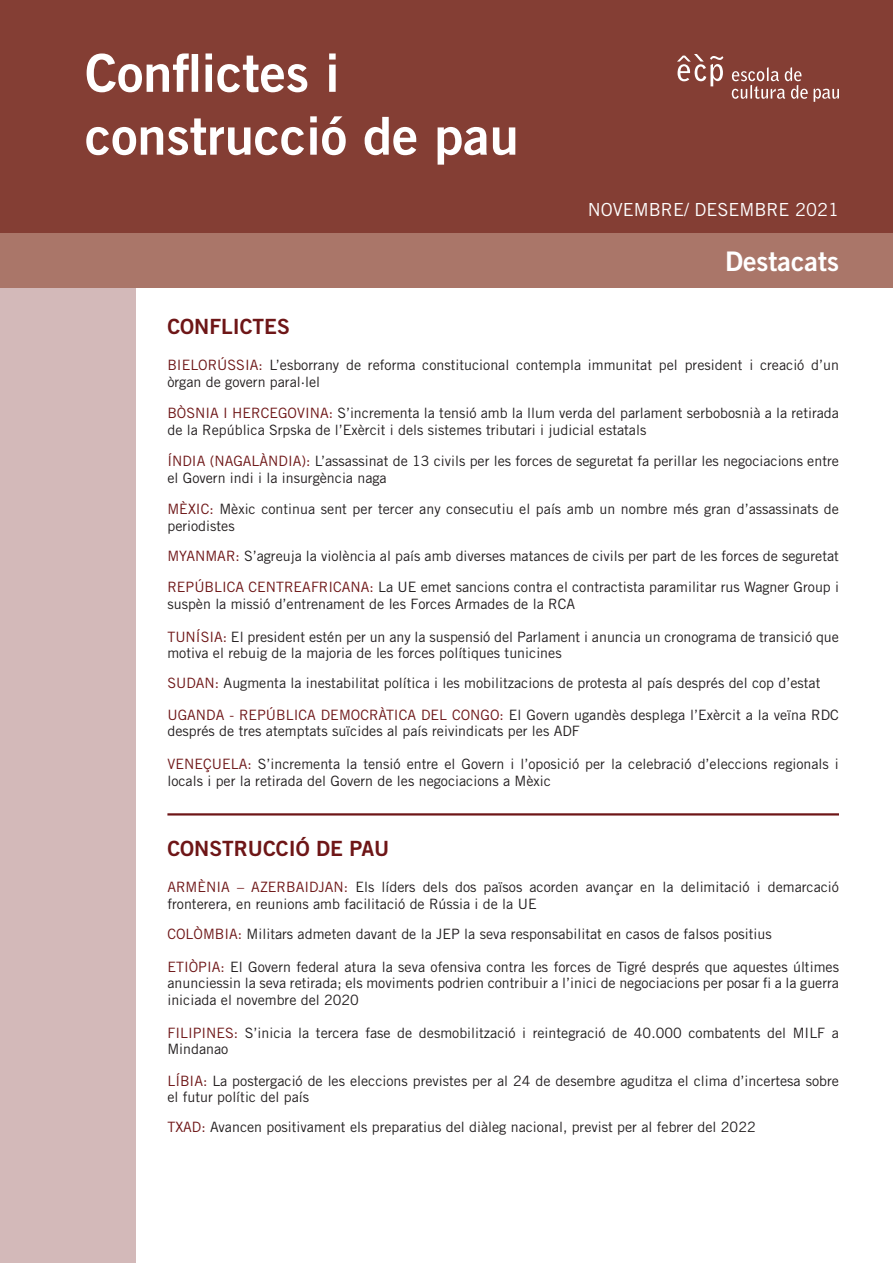
<style>
.page{position:relative;width:893px;height:1263px;background:#fff}
.page>*{position:absolute;margin:0;border:0;box-sizing:border-box;transform-origin:0 0}
.t1{font:52.35px "Trade Gothic LT Std Bd 2";color:#fff}
.t2{font:27px "Trade Gothic LT Std Bd 2";color:#fff}
.t3{font:21px "Trade Gothic LT Std Bd 2";color:#6e1617}
.t4{font:18px "Trade Gothic LT Std";color:#fff}
.t5{font:14.25px/16.5px "Trade Gothic LT Std";color:#231f20}
.s1{color:#6e1617}
</style>
<div class="page">
<div style="left:0;top:0;width:893px;height:234px;background:#843e34"></div>
<div style="left:0;top:234px;width:893px;height:54px;background:#aa7669"></div>
<div style="left:0;top:288px;width:136px;height:975px;background:#d3b9b9"></div>
<svg style="left:814px;top:88px;width:25px;height:14px"></svg>
<svg style="left:732px;top:67px;width:76px;height:32px"></svg>
<svg style="left:677px;top:54px;width:46px;height:32px"></svg>
<hr style="left:167px;top:813px;width:672px;height:2px;background:#6e1617">
<p class="t1" style="left:85px;top:41px;width:256px">Conflictes i</p>
<p class="t1" style="left:85px;top:104px;width:435px">construcció de pau</p>
<p class="t4" style="left:588px;top:199px;width:252px">NOVEMBRE/ DESEMBRE 2021</p>
<p class="t2" style="left:725px;top:244px;width:115px">Destacats</p>
<p class="t3" style="left:167px;top:314px;width:124px">CONFLICTES</p>
<p class="t5" style="left:167px;top:357px;width:673px"><span class="s1">BIELORÚSSIA:</span> L’esborrany de reforma constitucional contempla immunitat pel president i creació d’un òrgan de govern paral·lel</p>
<p class="t5" style="left:167px;top:405px;width:673px"><span class="s1">BÒSNIA I HERCEGOVINA:</span> S’incrementa la tensió amb la llum verda del parlament serbobosnià a la retirada de la República Srpska de l’Exèrcit i dels sistemes tributari i judicial estatals</p>
<p class="t5" style="left:167px;top:453px;width:673px"><span class="s1">ÍNDIA (NAGALÀNDIA):</span> L’assassinat de 13 civils per les forces de seguretat fa perillar les negociacions entre el Govern indi i la insurgència naga</p>
<p class="t5" style="left:167px;top:501px;width:673px"><span class="s1">MÈXIC:</span> Mèxic continua sent per tercer any consecutiu el país amb un nombre més gran d’assassinats de periodistes</p>
<p class="t5" style="left:167px;top:547px;width:673px"><span class="s1">MYANMAR:</span> S’agreuja la violència al país amb diverses matances de civils per part de les forces de seguretat</p>
<p class="t5" style="left:167px;top:579px;width:673px"><span class="s1">REPÚBLICA CENTREAFRICANA:</span> La UE emet sancions contra el contractista paramilitar rus Wagner Group i suspèn la missió d’entrenament de les Forces Armades de la RCA</p>
<p class="t5" style="left:167px;top:628px;width:673px"><span class="s1">TUNÍSIA:</span> El president estén per un any la suspensió del Parlament i anuncia un cronograma de transició que motiva el rebuig de la majoria de les forces polítiques tunicines</p>
<p class="t5" style="left:167px;top:675px;width:655px"><span class="s1">SUDAN:</span> Augmenta la inestabilitat política i les mobilitzacions de protesta al país després del cop d’estat</p>
<p class="t5" style="left:167px;top:706px;width:673px"><span class="s1">UGANDA - REPÚBLICA DEMOCRÀTICA DEL CONGO:</span> El Govern ugandès desplega l’Exèrcit a la veïna RDC després de tres atemptats suïcides al país reivindicats per les ADF</p>
<p class="t5" style="left:167px;top:756px;width:673px"><span class="s1">VENEÇUELA:</span> S’incrementa la tensió entre el Govern i l’oposició per la celebració d’eleccions regionals i locals i per la retirada del Govern de les negociacions a Mèxic</p>
<p class="t3" style="left:167px;top:836px;width:224px">CONSTRUCCIÓ DE PAU</p>
<p class="t5" style="left:167px;top:879px;width:673px"><span class="s1">ARMÈNIA – AZERBAIDJAN:</span> Els líders dels dos països acorden avançar en la delimitació i demarcació fronterera, en reunions amb facilitació de Rússia i de la UE</p>
<p class="t5" style="left:167px;top:925px;width:606px"><span class="s1">COLÒMBIA:</span> Militars admeten davant de la JEP la seva responsabilitat en casos de falsos positius</p>
<p class="t5" style="left:167px;top:958px;width:673px;text-align:justify"><span class="s1">ETIÒPIA:</span> El Govern federal atura la seva ofensiva contra les forces de Tigré després que aquestes últimes anunciessin la seva retirada; els moviments podrien contribuir a l’inici de negociacions per posar fi a la guerra iniciada el novembre del 2020</p>
<p class="t5" style="left:167px;top:1024px;width:673px"><span class="s1">FILIPINES:</span> S’inicia la tercera fase de desmobilització i reintegració de 40.000 combatents del MILF a<br>Mindanao</p>
<p class="t5" style="left:167px;top:1072px;width:673px"><span class="s1">LÍBIA:</span> La postergació de les eleccions previstes per al 24 de desembre aguditza el clima d’incertesa sobre el futur polític del país</p>
<p class="t5" style="left:167px;top:1119px;width:590px"><span class="s1">TXAD:</span> Avancen positivament els preparatius del diàleg nacional, previst per al febrer del 2022</p>
</div>
